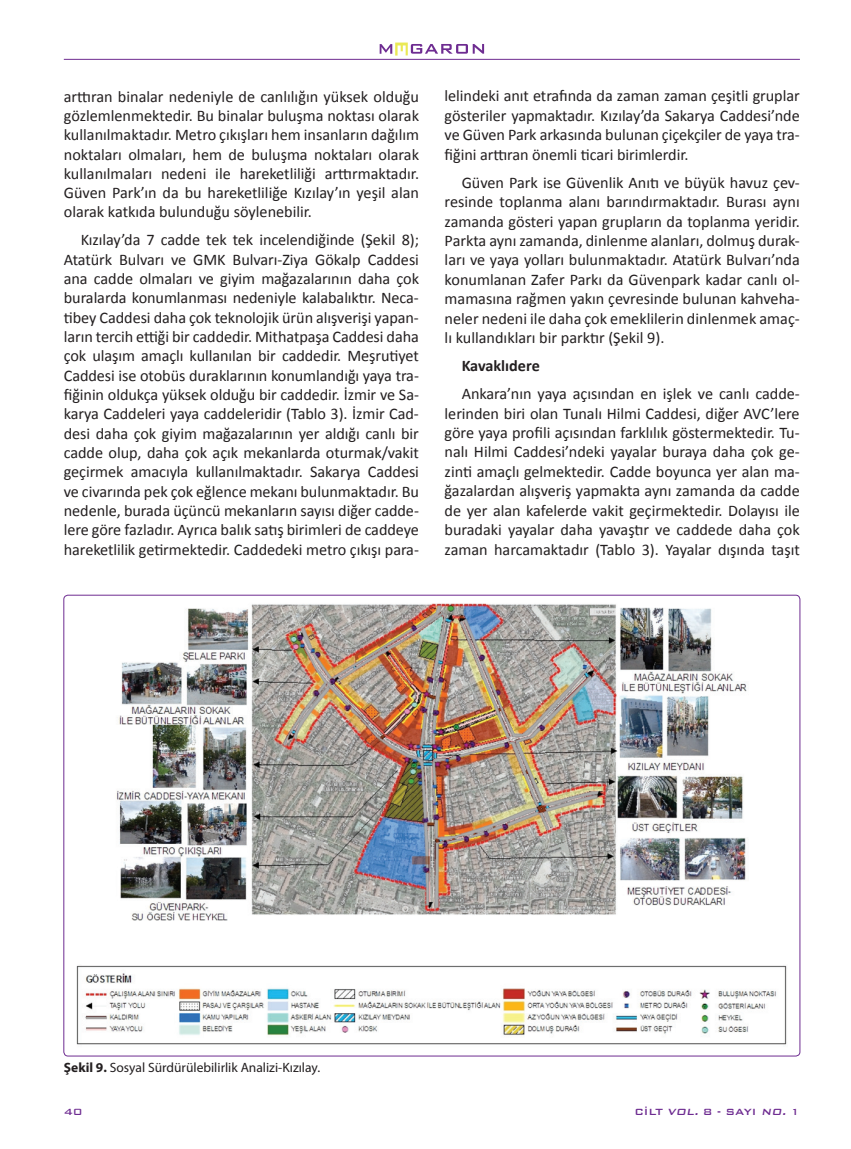
<style>
.page{position:relative;width:851px;height:1149px;background:#fff}
.page>*{position:absolute;margin:0;border:0;box-sizing:border-box;transform-origin:0 0}
.t1{font:16.2px/19.4px "Calibri";color:#231f20;text-align:justify}
.t2{font:700 16.2px "Calibri";color:#231f20}
.t3{font:13.5px "Myriad Pro";color:#231f20}
.t4{font:500 12px "Bank Gothic BT";color:#6e2c91}
.s1{font-weight:700}
.s2{font-style:italic}
</style>
<div class="page">
<svg style="left:379px;top:43px;width:105px;height:13px"></svg>
<hr style="left:64px;top:59px;width:735px;height:1px;background:#6e2c91">
<img style="left:76px;top:603px;width:711px;height:442px">
<p class="t1" style="left:64px;top:86px;width:357px">arttıran binalar nedeniyle de canlılığın yüksek olduğu gözlemlenmektedir. Bu binalar buluşma noktası olarak kullanılmaktadır. Metro çıkışları hem insanların dağılım noktaları olmaları, hem de buluşma noktaları olarak kullanılmaları nedeni ile hareketliliği arttırmaktadır.<br>Güven Park’ın da bu hareketliliğe Kızılay’ın yeşil alan olarak katkıda bulunduğu söylenebilir.</p>
<p class="t1" style="left:64px;top:230px;width:357px;text-indent:17px">Kızılay’da 7 cadde tek tek incelendiğinde (Şekil 8); Atatürk Bulvarı ve GMK Bulvarı-Ziya Gökalp Caddesi ana cadde olmaları ve giyim mağazalarının daha çok buralarda konumlanması nedeniyle kalabalıktır. Neca&shy;tibey Caddesi daha çok teknolojik ürün alışverişi yapan&shy;ların tercih ettiği bir caddedir. Mithatpaşa Caddesi daha çok ulaşım amaçlı kullanılan bir caddedir. Meşrutiyet Caddesi ise otobüs duraklarının konumlandığı yaya tra&shy;fiğinin oldukça yüksek olduğu bir caddedir. İzmir ve Sa&shy;karya Caddeleri yaya caddeleridir (Tablo 3). İzmir Cad&shy;desi daha çok giyim mağazalarının yer aldığı canlı bir cadde olup, daha çok açık mekanlarda oturmak/vakit geçirmek amacıyla kullanılmaktadır. Sakarya Caddesi ve civarında pek çok eğlence mekanı bulunmaktadır. Bu nedenle, burada üçüncü mekanların sayısı diğer cadde&shy;lere göre fazladır. Ayrıca balık satış birimleri de caddeye hareketlilik getirmektedir. Caddedeki metro çıkışı para-</p>
<p class="t1" style="left:444px;top:86px;width:356px">lelindeki anıt etrafında da zaman zaman çeşitli gruplar gösteriler yapmaktadır. Kızılay’da Sakarya Caddesi’nde ve Güven Park arkasında bulunan çiçekçiler de yaya tra&shy;fiğini arttıran önemli ticari birimlerdir.</p>
<p class="t1" style="left:444px;top:173px;width:357px;text-indent:17px">Güven Park ise Güvenlik Anıtı ve büyük havuz çev&shy;resinde toplanma alanı barındırmaktadır. Burası aynı zamanda gösteri yapan grupların da toplanma yeridir.<br>Parkta aynı zamanda, dinlenme alanları, dolmuş durak&shy;ları ve yaya yolları bulunmaktadır. Atatürk Bulvarı’nda konumlanan Zafer Parkı da Güvenpark kadar canlı ol&shy;mamasına rağmen yakın çevresinde bulunan kahveha&shy;neler nedeni ile daha çok emeklilerin dinlenmek amaç&shy;lı kullandıkları bir parktır (Şekil 9).</p>
<p class="t2" style="left:461px;top:355px;width:80px">Kavaklıdere</p>
<p class="t1" style="left:444px;top:384px;width:357px;text-indent:17px">Ankara’nın yaya açısından en işlek ve canlı cadde&shy;lerinden biri olan Tunalı Hilmi Caddesi, diğer AVC’lere göre yaya profili açısından farklılık göstermektedir. Tu&shy;nalı Hilmi Caddesi’ndeki yayalar buraya daha çok ge&shy;zinti amaçlı gelmektedir. Cadde boyunca yer alan ma&shy;ğazalardan alışveriş yapmakta aynı zamanda da cadde de yer alan kafelerde vakit geçirmektedir. Dolayısı ile buradaki yayalar daha yavaştır ve caddede daha çok zaman harcamaktadır (Tablo 3). Yayalar dışında taşıt</p>
<p class="t3" style="left:64px;top:1060px;width:258px"><span class="s1">Şekil 9.</span> Sosyal Sürdürülebilirlik Analizi-Kızılay.</p>
<p class="t4" style="left:64px;top:1104px;width:20px">40</p>
<p class="t4" style="left:634px;top:1104px;width:167px">CİLT <span class="s2">VOL.</span> 8 - SAYI <span class="s2">NO.</span> 1</p>
</div>
